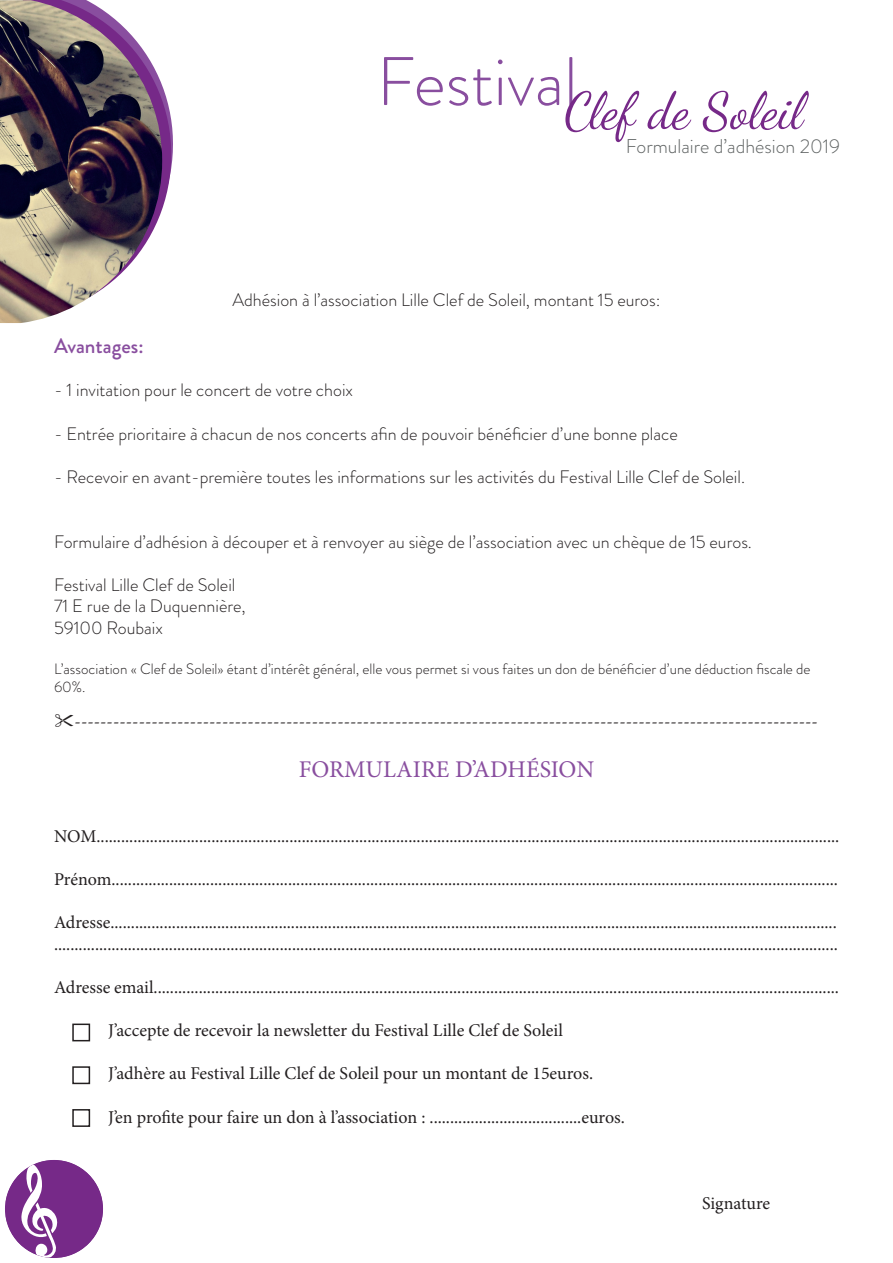
<style>
.page{position:relative;width:893px;height:1263px;background:#fff}
.page>*{position:absolute;margin:0;border:0;box-sizing:border-box;transform-origin:0 0}
.t1{font:24px "Minion Pro";color:#894e9f}
.t2{font:500 21px "Brandon Grotesque";color:#894e9f}
.t3{font:300 19.8px "Brandon Grotesque";color:#5e6262}
.t4{font:18px/21.6px "Minion Pro";color:#231f20}
.t5{font:300 18px "Brandon Grotesque";color:#231f20}
.t6{font:300 15px/18px "Brandon Grotesque";color:#231f20}
</style>
<div class="page">
<div style="left:72px;top:1066px;width:18px;height:18px;border:2px solid #231f20"></div>
<div style="left:72px;top:1023px;width:18px;height:18px;border:2px solid #231f20"></div>
<div style="left:72px;top:1109px;width:18px;height:18px;border:2px solid #231f20"></div>
<svg style="left:6px;top:1160px;width:97px;height:97px"></svg>
<svg style="left:162px;top:85px;width:11px;height:124px"></svg>
<img style="left:0;top:0;width:162px;height:323px">
<svg style="left:384px;top:57px;width:59px;height:49px"></svg>
<svg style="left:449px;top:69px;width:43px;height:37px"></svg>
<svg style="left:498px;top:60px;width:61px;height:46px"></svg>
<hr style="left:569px;top:57px;width:3px;height:48px;background:#894e9f">
<svg style="left:565px;top:91px;width:74px;height:51px"></svg>
<svg style="left:647px;top:91px;width:44px;height:39px"></svg>
<svg style="left:703px;top:91px;width:106px;height:41px"></svg>
<p class="t3" style="left:626px;top:132px;width:216px">Formulaire d’adhésion 2019</p>
<p class="t5" style="left:232px;top:288px;width:430px">Adhésion à l’association Lille Clef de Soleil, montant 15 euros:</p>
<p class="t2" style="left:54px;top:331px;width:91px">Avantages:</p>
<p class="t5" style="left:54px;top:378px;width:301px">- 1 invitation pour le concert de votre choix</p>
<p class="t5" style="left:54px;top:421px;width:625px">- Entrée prioritaire à chacun de nos concerts afin de pouvoir bénéficier d’une bonne place</p>
<p class="t5" style="left:54px;top:464px;width:692px">- Recevoir en avant-première toutes les informations sur les activités du Festival Lille Clef de Soleil.</p>
<p class="t5" style="left:54px;top:529px;width:699px">Formulaire d’adhésion à découper et à renvoyer au siège de l’association avec un chèque de 15 euros.</p>
<p class="t5" style="left:54px;top:572px;width:183px">Festival Lille Clef de Soleil</p>
<p class="t5" style="left:54px;top:594px;width:193px">71 E rue de la Duquennière,</p>
<p class="t5" style="left:54px;top:615px;width:110px">59100 Roubaix</p>
<p class="t6" style="left:54px;top:659px;width:758px">L’association « Clef de Soleil» étant d’intérêt général, elle vous permet si vous faites un don de bénéficier d’une déduction fiscale de<br>60%.</p>
<p class="t4" style="left:75px;top:710px;width:745px">--------------------------------------------------------------------------------------------------------------------</p>
<p class="t1" style="left:299px;top:753px;width:297px">FORMULAIRE D’ADHÉSION</p>
<p class="t4" style="left:54px;top:825px;width:787px">NOM.....................................................................................................................................................................................</p>
<p class="t4" style="left:54px;top:868px;width:785px">Prénom.................................................................................................................................................................................</p>
<p class="t4" style="left:54px;top:912px;width:785px">Adresse................................................................................................................................................................................. ...............................................................................................................................................................................................</p>
<p class="t4" style="left:54px;top:976px;width:786px">Adresse email.......................................................................................................................................................................</p>
<p class="t4" style="left:108px;top:1020px;width:456px">J’accepte de recevoir la newsletter du Festival Lille Clef de Soleil</p>
<p class="t4" style="left:108px;top:1063px;width:487px">J’adhère au Festival Lille Clef de Soleil pour un montant de 15euros.</p>
<p class="t4" style="left:108px;top:1106px;width:518px">J’en profite pour faire un don à l’association : .....................................euros.</p>
<p class="t4" style="left:702px;top:1192px;width:70px">Signature</p>
</div>
